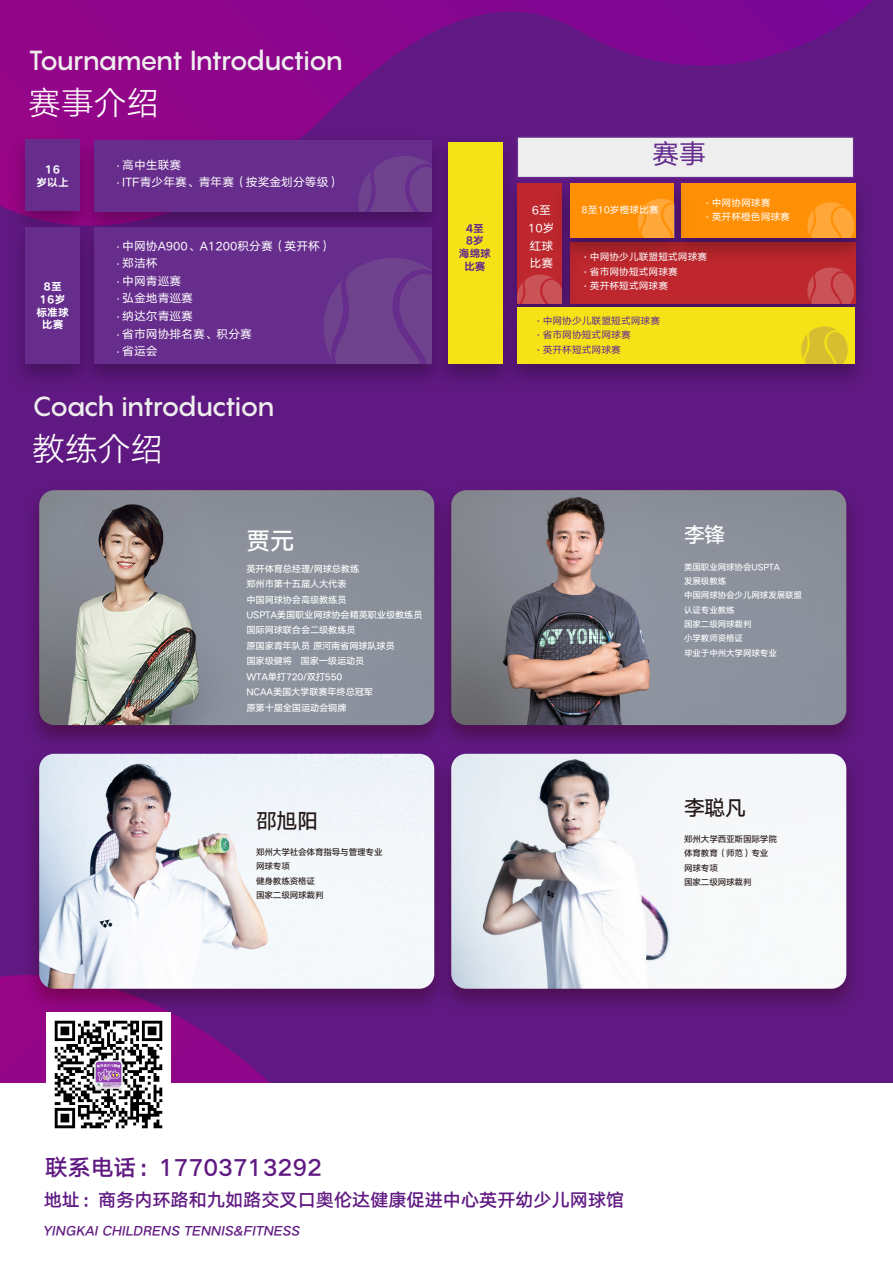
<style>
.page{position:relative;width:893px;height:1263px;background:#601982}
.page>*{position:absolute;margin:0;border:0;box-sizing:border-box;transform-origin:0 0}
.t1{font:32.85px "HY Qi Hei DES";color:#fff}
.t2{font:500 27.15px "Pangram";letter-spacing:-.06em;color:#eee}
.t3{font:27.15px "HY Qi Hei EES";color:#662d8d}
.t4{font:24.6px "HY Qi Hei FZS";color:#fff}
.t5{font:22.8px "HY Qi Hei FES";color:#601982}
.t6{font:21.3px "HY Qi Hei FZS";letter-spacing:-.02em;color:#231815}
.t7{font:21.3px "HY Qi Hei FZS";color:#fff}
.t8{font:18.15px "HY Qi Hei FES";color:#601982}
.t9{font:italic 12.6px "HY Qi Hei FES";color:#601982}
.t10{font:11.85px/17.5px "HY Qi Hei EES";color:#fff}
.t11{font:10.8px/12.9px "HY Qi Hei HZW";color:#fff;text-align:center}
.t12{font:10.8px/12.9px "HY Qi Hei HZW";color:#662d8d;text-align:center}
.t13{font:9.75px/14.5px "HY Qi Hei EES";color:#fff}
.t14{font:9.75px/14.5px "HY Qi Hei EES";color:#662d8d}
.t15{font:9.45px/15.5px "HY Qi Hei FZS";letter-spacing:-.02em;color:#fff}
.t16{font:8.7px/14.4px "HY Qi Hei FZS";letter-spacing:-.02em;color:#231815}
.t17{font:8.7px/14.4px "HY Qi Hei FZS";letter-spacing:-.02em;color:#fff}
.s1{font-family:"HY Qi Hei EZS";font-size:8.55px}
</style>
<div class="page">
<svg style="left:0;top:0;width:873px;height:207px"></svg>
<svg style="left:0;top:975px;width:893px;height:109px"></svg>
<div style="left:0;top:1084px;width:893px;height:179px;background:#fff"></div>
<div style="left:570px;top:242px;width:286px;height:62px;background:#bd272d"></div>
<img style="left:525px;top:178px;width:45px;height:117px">
<div style="left:517px;top:183px;width:45px;height:120px;background:#bd272d"></div>
<img style="left:697px;top:171px;width:176px;height:100px">
<div style="left:681px;top:183px;width:175px;height:54px;background:#ff9006"></div>
<img style="left:548px;top:178px;width:149px;height:93px">
<div style="left:570px;top:183px;width:104px;height:54px;background:#ff9006"></div>
<img style="left:525px;top:295px;width:336px;height:84px">
<div style="left:517px;top:307px;width:337px;height:57px;background:#f5e318"></div>
<svg style="left:801px;top:326px;width:47px;height:38px"></svg>
<img style="left:103px;top:128px;width:351px;height:87px">
<div style="left:95px;top:140px;width:337px;height:71px;background:#662d8d"></div>
<img style="left:103px;top:215px;width:322px;height:164px">
<div style="left:95px;top:227px;width:337px;height:137px;background:#662d8d"></div>
<svg style="left:324px;top:258px;width:101px;height:106px"></svg>
<div style="left:517px;top:136px;width:337px;height:42px;background:#eee;border:2px solid #662d8d"></div>
<img style="left:3px;top:127px;width:100px;height:88px">
<div style="left:25px;top:139px;width:55px;height:72px;background:#662d8d"></div>
<img style="left:20px;top:215px;width:83px;height:164px">
<div style="left:25px;top:227px;width:55px;height:136px;background:#662d8d"></div>
<img style="left:425px;top:130px;width:100px;height:250px">
<div style="left:448px;top:142px;width:54px;height:222px;background:#f5e318"></div>
<svg style="left:807px;top:267px;width:47px;height:37px"></svg>
<svg style="left:807px;top:202px;width:47px;height:35px"></svg>
<svg style="left:638px;top:199px;width:36px;height:38px"></svg>
<svg style="left:517px;top:274px;width:45px;height:29px"></svg>
<svg style="left:358px;top:156px;width:74px;height:55px"></svg>
<img style="left:457px;top:501px;width:396px;height:240px">
<img style="left:457px;top:490px;width:389px;height:235px">
<img style="left:17px;top:766px;width:411px;height:256px">
<img style="left:39px;top:758px;width:389px;height:231px">
<img style="left:428px;top:741px;width:441px;height:281px">
<img style="left:451px;top:754px;width:395px;height:235px">
<img style="left:47px;top:1012px;width:124px;height:117px">
<img style="left:32px;top:493px;width:425px;height:265px">
<img style="left:39px;top:490px;width:395px;height:235px">
<h2 class="t2" style="left:28px;top:43px;width:316px">Tournament Introduction</h2>
<h1 class="t1" style="left:28px;top:85px;width:133px">㡡鲇鞯鄻</h1>
<p class="t11" style="left:45px;top:164px;width:16px">27</p>
<p class="t11" style="left:37px;top:177px;width:34px">聋懊9</p>
<p class="t11" style="left:37px;top:280px;width:34px">9祀<br>27聋翔储苄涌輔</p>
<p class="t10" style="left:114px;top:156px;width:228px"><span class="s1">〃</span>䗮跤羠鎽㡡<br><span class="s1">〃</span>JUG䉣啨妘㡡。䉣妘㡡䯒慍値㳟陝鰓訵鄀䯓</p>
<p class="t10" style="left:114px;top:237px;width:220px"><span class="s1">〃</span>跤鈫鄖B:11。B2311蠘鰓㡡䯒餚婩椊䯓<span class="s1">〃</span>㯞燳椊<br><span class="s1">〃</span>跤鈫䉣墘㡡<br><span class="s1">〃</span>媉㳟鰱䉣墘㡡<br><span class="s1">〃</span>鄐㫊啯䉣墘㡡<br><span class="s1">〃</span>荎壈鈫鄖戹謖㡡。蠘鰓㡡<br><span class="s1">〃</span>荎㫜＝</p>
<h2 class="t2" style="left:32px;top:388px;width:244px">Coach introduction</h2>
<h1 class="t1" style="left:32px;top:431px;width:133px">斊鄨鞯鄻</h1>
<h3 class="t4" style="left:246px;top:526px;width:50px">㡄廬</h3>
<p class="t15" style="left:246px;top:561px;width:178px">餚婩鉢鑇岄鄽絔0鈫絑岄斊鄨!<br>㯞墕壈訅鴛鲕嗘鳏俋魍ィ<br>跤蹺鈫絑鄖＝䗮鄀斊鄨蘚<br>VTQUB銊蹺鎲趵鈫絑鄖＝赗餚鎲趵鄀斊鄨蘚蹺䅕鈫絑鎽諦＝鲈鄀斊鄨蘚<br>囑蹺咲䉣妘䄯蘚!囑熅攢荎鈫絑䄯絑蘚<br>蹺咲鄀擊啔!!!蹺咲酽鄀㫜誤蘚<br>XUB雜怇8310儕怇661<br>ODBB銊蹺俋叧鎽㡡妘鄮岄獰聶<br>囑訅鴛嗘瑪蹺㫜誤＝㿫窅</p>
<p class="t12" style="left:459px;top:222px;width:34px">5祀<br>9聋<br>照桄苄涌輔</p>
<h3 class="t6" style="left:256px;top:808px;width:63px">㯂暎䅃</h3>
<p class="t16" style="left:256px;top:845px;width:128px">㯞墕俋叧蛼＝鉢鑇慇啂醮諎絔豕趵鈫絑豕䎋<br>擊㦳斊鄨㡊樴㛇<br>蹺咲鲈鄀鈫絑⺱繩</p>
<h2 class="t3" style="left:652px;top:139px;width:56px">㡡鲇</h2>
<p class="t10" style="left:528px;top:202px;width:28px;text-align:center">7靧<br>21噉郹絑瀷㡡</p>
<p class="t13" style="left:582px;top:203px;width:79px">9靧21噉淎絑瀷㡡</p>
<p class="t13" style="left:703px;top:195px;width:88px"><span class="s1">〃</span>跤鈫鄖鈫絑㡡<br><span class="s1">〃</span>餚婩椊淎頥鈫絑㡡</p>
<p class="t13" style="left:581px;top:250px;width:128px"><span class="s1">〃</span>跤鈫鄖啨簍鎽茒蓪媀鈫絑㡡<span class="s1">〃</span>荎壈鈫鄖蓪媀鈫絑㡡<br><span class="s1">〃</span>餚婩椊蓪媀鈫絑㡡</p>
<p class="t14" style="left:534px;top:313px;width:128px"><span class="s1">〃</span>跤鈫鄖啨簍鎽茒蓪媀鈫絑㡡<span class="s1">〃</span>荎壈鈫鄖蓪媀鈫絑㡡<br><span class="s1">〃</span>餚婩椊蓪媀鈫絑㡡</p>
<h3 class="t7" style="left:684px;top:523px;width:43px">棜䀚</h3>
<p class="t17" style="left:684px;top:559px;width:120px">銊蹺鎲趵鈫絑鄖＝VTQUB<br>僨嗴鄀斊鄨<br>跤蹺鈫絑鄖＝啨簍鈫絑僨嗴鎽茒㚪㛇豕趵斊鄨<br>蹺咲鲈鄀鈫絑⺱繩<br>啢叧斊壎㡊樴㛇<br>瀸趵鲋跤墕俋叧鈫絑豕趵</p>
<h3 class="t6" style="left:684px;top:795px;width:63px">棜鏥欽</h3>
<p class="t16" style="left:684px;top:832px;width:94px">㯞墕俋叧㒂鲡昤蹺䅕叧䅳鉢鑇斊鑇䯒壎餱䯓豕趵鈫絑豕䎋<br>蹺咲鲈鄀鈫絑⺱繩</p>
<h3 class="t5" style="left:45px;top:1153px;width:278px">鎽跀翄㛣䯤288148243:3</h3>
<h3 class="t8" style="left:44px;top:1189px;width:582px">鰱鯰䯤縟烏廟粶㣵嶗謦偧㣵鲮傴訥倿愛㫊擊姾釣㫧跤宆餚婩妦啨簍鈫絑䒛</h3>
<h3 class="t9" style="left:43px;top:1223px;width:261px">ZJOHLBJ!DIJMESFOT!UFOOJT'GJUOFTT</h3>
</div>
